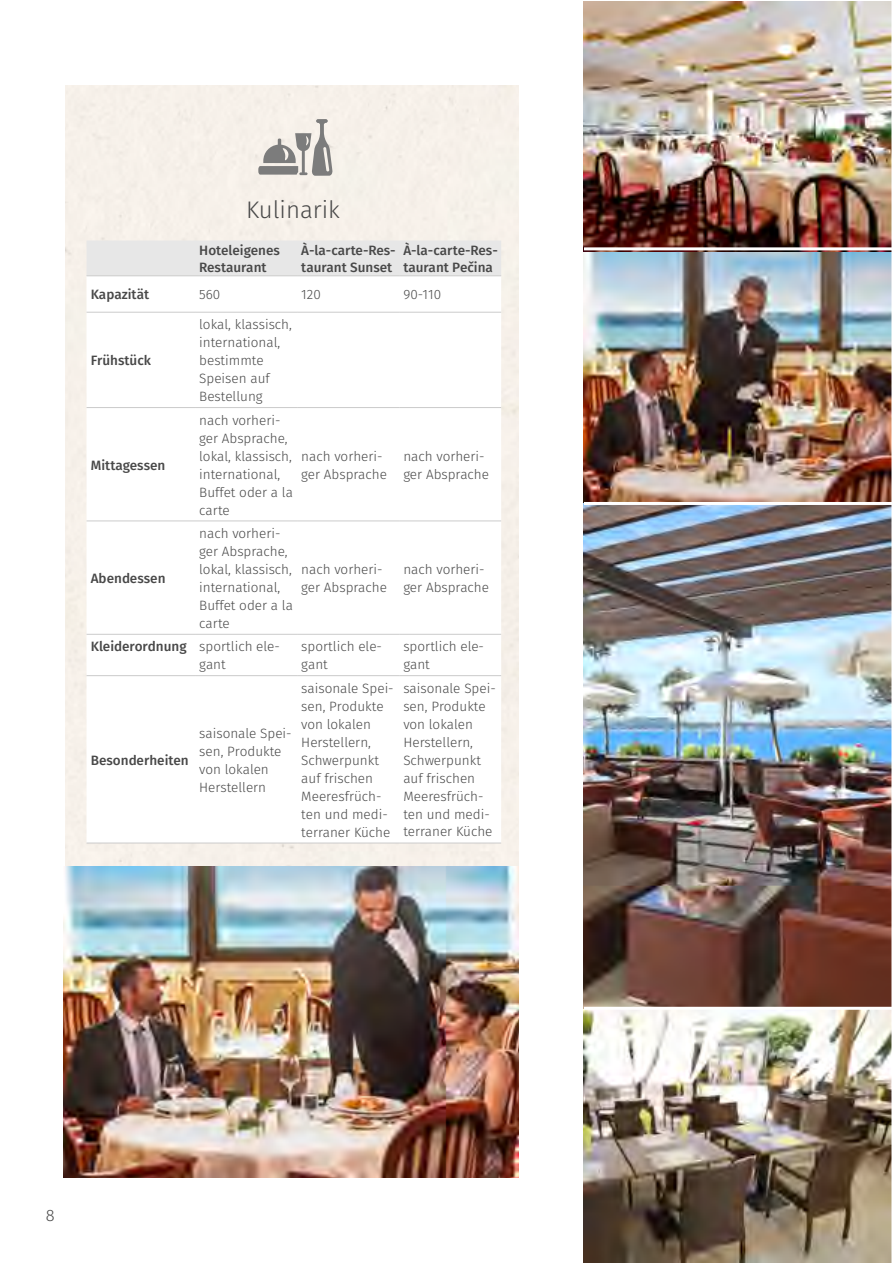
<style>
.page{position:relative;width:893px;height:1263px;background:#fff}
.page>*{position:absolute;margin:0;border:0;box-sizing:border-box;transform-origin:0 0}
.t1{font:300 24px "Fira Sans";color:#484848}
.t2{font:300 16.5px "Fira Sans";color:#484848}
.t3{font:300 13.5px/18px "Fira Sans";color:#484848}
.t4{font:500 13.5px/16.2px "Fira Sans";color:#484848}
.s1{font-weight:500}
</style>
<div class="page">
<div style="left:87px;top:240px;width:414px;height:36px;background:#e7e7e7"></div>
<svg style="left:87px;top:311px;width:414px;height:532px"></svg>
<hr style="left:87px;top:276px;width:108px;height:1px;background:#cbcbcb">
<hr style="left:195px;top:276px;width:102px;height:1px;background:#cbcbcb">
<hr style="left:297px;top:276px;width:102px;height:1px;background:#cbcbcb">
<hr style="left:399px;top:276px;width:102px;height:1px;background:#cbcbcb">
<hr style="left:87px;top:312px;width:108px;height:1px;background:#cbcbcb">
<hr style="left:195px;top:312px;width:102px;height:1px;background:#cbcbcb">
<hr style="left:297px;top:312px;width:102px;height:1px;background:#cbcbcb">
<hr style="left:399px;top:312px;width:102px;height:1px;background:#cbcbcb">
<hr style="left:87px;top:407px;width:108px;height:1px;background:#cbcbcb">
<hr style="left:195px;top:407px;width:102px;height:1px;background:#cbcbcb">
<hr style="left:297px;top:407px;width:102px;height:1px;background:#cbcbcb">
<hr style="left:399px;top:407px;width:102px;height:1px;background:#cbcbcb">
<hr style="left:87px;top:521px;width:108px;height:1px;background:#cbcbcb">
<hr style="left:195px;top:521px;width:102px;height:1px;background:#cbcbcb">
<hr style="left:297px;top:521px;width:102px;height:1px;background:#cbcbcb">
<hr style="left:399px;top:521px;width:102px;height:1px;background:#cbcbcb">
<hr style="left:87px;top:634px;width:108px;height:1px;background:#cbcbcb">
<hr style="left:195px;top:634px;width:102px;height:1px;background:#cbcbcb">
<hr style="left:297px;top:634px;width:102px;height:1px;background:#cbcbcb">
<hr style="left:399px;top:634px;width:102px;height:1px;background:#cbcbcb">
<hr style="left:87px;top:675px;width:108px;height:1px;background:#cbcbcb">
<hr style="left:87px;top:843px;width:108px;height:1px;background:#cbcbcb">
<hr style="left:195px;top:675px;width:102px;height:1px;background:#cbcbcb">
<hr style="left:195px;top:843px;width:102px;height:1px;background:#cbcbcb">
<hr style="left:297px;top:675px;width:102px;height:1px;background:#cbcbcb">
<hr style="left:297px;top:843px;width:102px;height:1px;background:#cbcbcb">
<hr style="left:399px;top:675px;width:102px;height:1px;background:#cbcbcb">
<hr style="left:399px;top:843px;width:102px;height:1px;background:#cbcbcb">
<svg style="left:258px;top:119px;width:75px;height:57px;background:#c4c0bc"></svg>
<img style="left:584px;top:1px;width:307px;height:1262px">
<hr style="left:584px;top:502px;width:309px;height:3px;background:#fff">
<hr style="left:584px;top:247px;width:309px;height:3px;background:#fff">
<hr style="left:584px;top:1007px;width:309px;height:3px;background:#fff">
<img style="left:64px;top:866px;width:455px;height:312px">
<h1 class="t1" style="left:246px;top:193px;width:95px">Kulinarik</h1>
<p class="t4" style="left:199px;top:244px;width:82px">Hoteleigenes<br>Restaurant</p>
<p class="t4" style="left:301px;top:244px;width:96px">À-la-carte-Res&shy;taurant Sunset</p>
<p class="t4" style="left:403px;top:244px;width:96px">À-la-carte-Res&shy;taurant Pečina</p>
<p class="t4" style="left:91px;top:287px;width:60px">Kapazität</p>
<p class="t3" style="left:199px;top:287px;width:23px">560</p>
<p class="t3" style="left:301px;top:287px;width:21px">120</p>
<p class="t3" style="left:403px;top:287px;width:39px">90-110</p>
<p class="t4" style="left:91px;top:353px;width:62px">Frühstück</p>
<p class="t4" style="left:91px;top:458px;width:76px">Mittagessen</p>
<p class="t4" style="left:91px;top:571px;width:76px">Abendessen</p>
<p class="t3" style="left:199px;top:316px;width:94px">lokal, klassisch, international, bestimmte<br>Speisen auf<br>Bestellung</p>
<p class="t3" style="left:199px;top:412px;width:95px">nach vorheri&shy;ger Absprache, lokal, klassisch, international,<br>Buffet oder a la carte</p>
<p class="t3" style="left:199px;top:525px;width:95px">nach vorheri&shy;ger Absprache, lokal, klassisch, international,<br>Buffet oder a la carte</p>
<p class="t3" style="left:301px;top:448px;width:87px">nach vorheri&shy;ger Absprache</p>
<p class="t3" style="left:403px;top:448px;width:87px">nach vorheri&shy;ger Absprache</p>
<p class="t3" style="left:301px;top:561px;width:87px">nach vorheri&shy;ger Absprache</p>
<p class="t3" style="left:403px;top:561px;width:87px">nach vorheri&shy;ger Absprache</p>
<p class="t3" style="left:199px;top:638px;width:82px;text-indent:-108px"><span class="s1">Kleiderordnung</span> sportlich ele&shy;gant</p>
<p class="t3" style="left:301px;top:638px;width:82px">sportlich ele&shy;gant</p>
<p class="t3" style="left:403px;top:638px;width:82px">sportlich ele&shy;gant</p>
<p class="t4" style="left:91px;top:753px;width:99px">Besonderheiten</p>
<p class="t3" style="left:199px;top:725px;width:94px">saisonale Spei&shy;sen, Produkte von lokalen<br>Herstellern</p>
<p class="t3" style="left:301px;top:680px;width:94px">saisonale Spei&shy;sen, Produkte von lokalen<br>Herstellern,<br>Schwerpunkt auf frischen<br>Meeresfrüch&shy;ten und medi&shy;terraner Küche</p>
<p class="t3" style="left:403px;top:680px;width:94px">saisonale Spei&shy;sen, Produkte von lokalen<br>Herstellern,<br>Schwerpunkt auf frischen<br>Meeresfrüch&shy;ten und medi&shy;terraner Küche</p>
<p class="t2" style="left:46px;top:1203px;width:10px">8</p>
</div>
